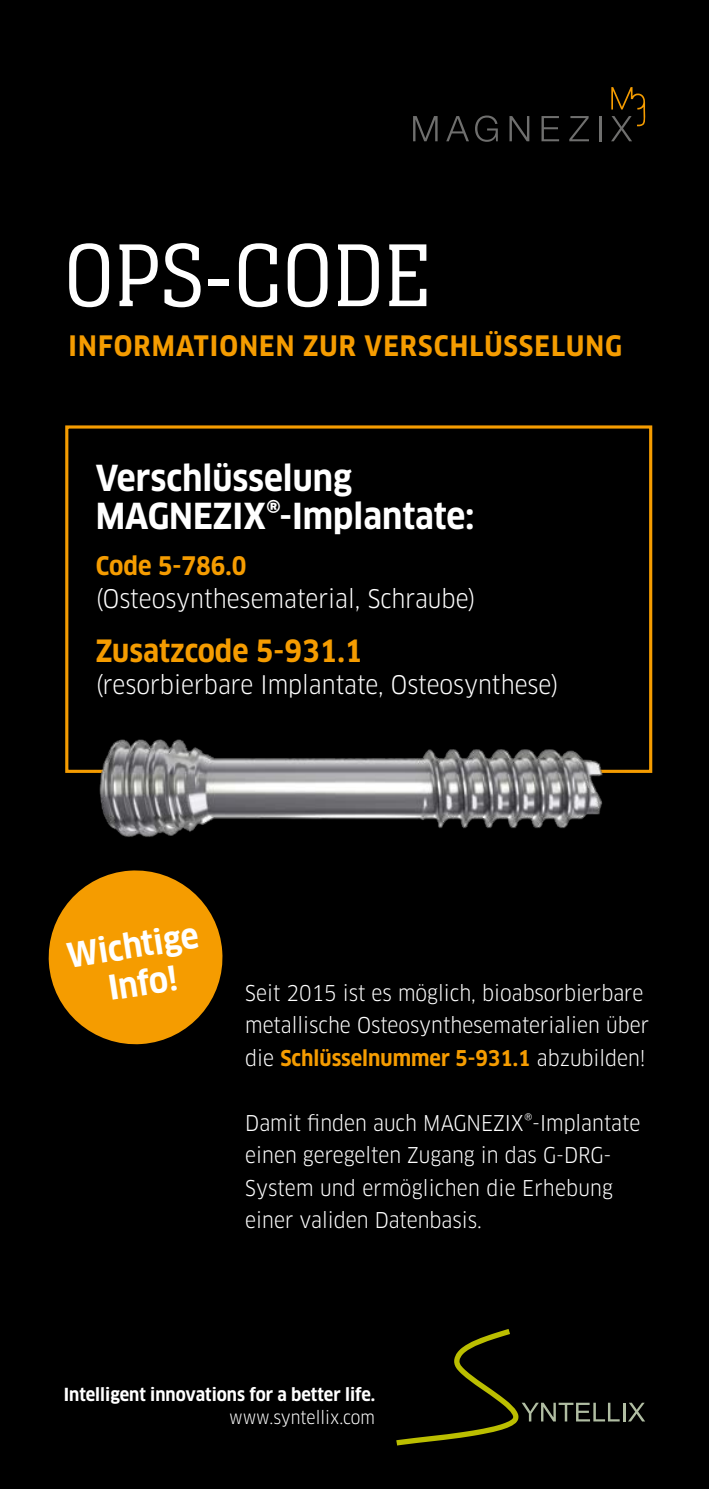
<style>
.page{position:relative;width:709px;height:1489px;background:#fff}
.page>*{position:absolute;margin:0;border:0;box-sizing:border-box;transform-origin:0 0}
.t1{font:300 92.5px "Neue Aachen Pro";color:#fff}
.t2{font:700 35px/37.5px "Clan Pro Narr";color:#fff}
.t3{font:700 33.25px/38px "Clan Pro Narr";color:#fff;text-align:center}
.t4{font:700 30px "Clan Pro Narr";color:#f59c00}
.t5{font:700 27.5px "Clan Pro Narr";letter-spacing:.04em;color:#f59c00}
.t6{font:25px "Clan Pro Narr";color:#fff}
.t7{font:700 25px "Clan Pro Narr";color:#f59c00}
.t8{font:21.25px/32.5px "Clan Pro Narr";color:#fff}
.t9{font:700 17.5px "Clan Pro Narr";color:#fff}
.t10{font:17.5px "Clan Pro Narr";color:#fff}
.s1{font-weight:700;color:#f59c00}
</style>
<div class="page">
<div style="left:0;top:0;width:709px;height:1488px;background:#000"></div>
<div style="left:65px;top:425px;width:587px;height:347px;border:3px solid #f59c00"></div>
<svg style="left:396px;top:1329px;width:249px;height:116px"></svg>
<svg style="left:413px;top:116px;width:24px;height:25px"></svg>
<svg style="left:446px;top:116px;width:23px;height:25px"></svg>
<svg style="left:475px;top:115px;width:23px;height:27px"></svg>
<svg style="left:509px;top:116px;width:20px;height:25px"></svg>
<svg style="left:541px;top:116px;width:18px;height:25px"></svg>
<svg style="left:569px;top:116px;width:20px;height:25px"></svg>
<hr style="left:599px;top:116px;width:2px;height:25px;background:#6f6f6e">
<svg style="left:611px;top:87px;width:34px;height:54px"></svg>
<svg style="left:48px;top:870px;width:175px;height:175px"></svg>
<img style="left:78px;top:739px;width:546px;height:98px">
<h1 class="t1" style="left:64px;top:226px;width:368px">OPS-CODE</h1>
<p class="t5" style="left:69px;top:330px;width:555px">INFORMATIONEN ZUR VERSCHLÜSSELUNG</p>
<h2 class="t2" style="left:96px;top:460px;width:380px">Verschlüsselung<br>MAGNEZIX®-Implantate:</h2>
<p class="t7" style="left:96px;top:551px;width:152px">Code 5-786.0</p>
<p class="t6" style="left:96px;top:584px;width:381px">(Osteosynthesematerial, Schraube)</p>
<h3 class="t4" style="left:96px;top:633px;width:268px">Zusatzcode 5-931.1</h3>
<p class="t6" style="left:96px;top:670px;width:464px">(resorbierbare Implantate, Osteosynthese)</p>
<h3 class="t3" style="left:64px;top:937px;width:134px;rotate:-9deg">Wichtige<br>Info!</h3>
<p class="t8" style="left:245px;top:976px;width:405px">Seit 2015 ist es möglich, bioabsorbierbare metallische Osteosynthesematerialien über die <span class="s1">Schlüsselnummer 5-931.1</span> abzubilden!</p>
<p class="t8" style="left:245px;top:1106px;width:396px">Damit finden auch MAGNEZIX®-Implantate einen geregelten Zugang in das G-DRG-System und ermöglichen die Erhebung einer validen Datenbasis.</p>
<p class="t9" style="left:64px;top:1383px;width:313px">Intelligent innovations for a better life.</p>
<p class="t10" style="left:229px;top:1406px;width:147px">www.syntellix.com</p>
</div>
